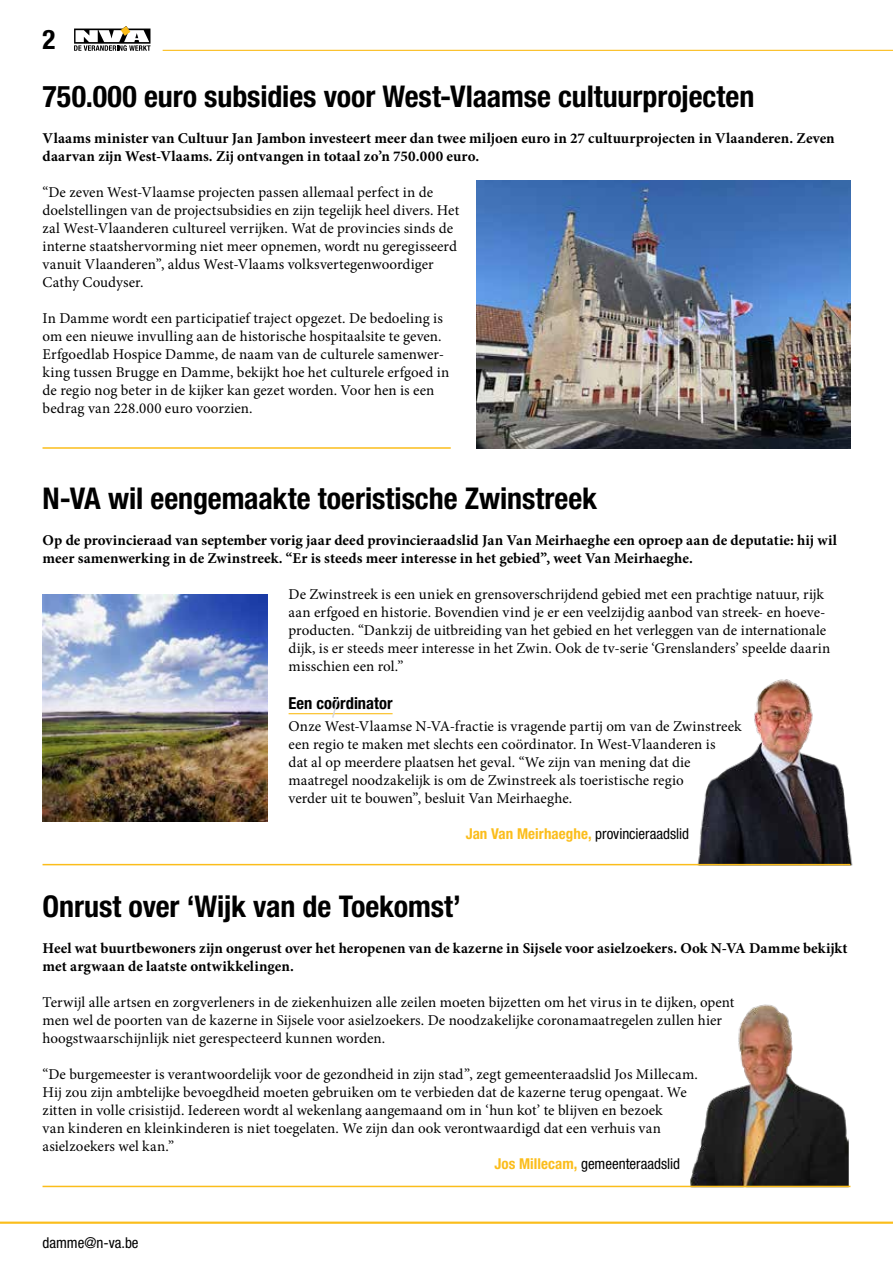
<style>
.page{position:relative;width:893px;height:1263px;background:#fff}
.page>*{position:absolute;margin:0;border:0;box-sizing:border-box;transform-origin:0 0}
.t1{font:700 condensed 30px "Helvetica Neue LT Std";letter-spacing:-.005em;color:#000}
.t2{font:700 condensed 27px "Helvetica Neue LT Std";color:#000}
.t3{font:700 condensed 16.5px "Helvetica Neue LT Std";letter-spacing:.005em;color:#000}
.t4{font:15px/18px "Minion Pro";color:#000}
.t5{font:700 15px/18px "Minion Pro";letter-spacing:.005em;color:#000}
.t6{font:condensed 15px "Helvetica Neue LT Std";color:#000}
.t7{font:700 condensed 15px "Helvetica Neue LT Std";letter-spacing:.005em;color:#fbbd1b}
.s1{font-weight:400;color:#000}
.s2{font-weight:700;color:#fbbd1b}
</style>
<div class="page">
<hr style="left:163px;top:50px;width:730px;height:1px;background:#fbbd1b">
<hr style="left:289px;top:713px;width:104px;height:1px;background:#fbbd1b">
<img style="left:692px;top:679px;width:161px;height:186px">
<img style="left:689px;top:1004px;width:160px;height:182px">
<hr style="left:43px;top:864px;width:807px;height:1px;background:#fbbd1b">
<img style="left:476px;top:181px;width:374px;height:268px">
<img style="left:43px;top:594px;width:224px;height:227px">
<hr style="left:43px;top:447px;width:408px;height:2px;background:#fbbd1b">
<svg style="left:331px;top:699px;width:8px;height:19px"></svg>
<svg style="left:0;top:1186px;width:893px;height:38px"></svg>
<svg style="left:74px;top:26px;width:76px;height:25px"></svg>
<h2 class="t2" style="left:43px;top:23px;width:14px">2</h2>
<h1 class="t1" style="left:43px;top:78px;width:713px">750.000 euro subsidies voor West-Vlaamse cultuurprojecten</h1>
<p class="t5" style="left:43px;top:129px;width:794px">Vlaams minister van Cultuur Jan Jambon investeert meer dan twee miljoen euro in 27 cultuurprojecten in Vlaanderen. Zeven daarvan zijn West-Vlaams. Zij ontvangen in totaal zo’n 750.000 euro.</p>
<p class="t4" style="left:43px;top:183px;width:418px">“De zeven West-Vlaamse projecten passen allemaal perfect in de doelstellingen van de projectsubsidies en zijn tegelijk heel divers. Het zal West-Vlaanderen cultureel verrijken. Wat de provincies sinds de interne staatshervorming niet meer opnemen, wordt nu geregisseerd vanuit Vlaanderen”, aldus West-Vlaams volksvertegenwoordiger Cathy Coudyser.</p>
<p class="t4" style="left:43px;top:309px;width:408px">In Damme wordt een participatief traject opgezet. De bedoeling is om een nieuwe invulling aan de historische hospitaalsite te geven.<br>Erfgoedlab Hospice Damme, de naam van de culturele samenwer&shy;king tussen Brugge en Damme, bekijkt hoe het culturele erfgoed in de regio nog beter in de kijker kan gezet worden. Voor hen is een bedrag van 228.000 euro voorzien.</p>
<h1 class="t1" style="left:43px;top:480px;width:556px">N-VA wil eengemaakte toeristische Zwinstreek</h1>
<p class="t5" style="left:43px;top:531px;width:796px">Op de provincieraad van september vorig jaar deed provincieraadslid Jan Van Meirhaeghe een oproep aan de deputatie: hij wil meer samenwerking in de Zwinstreek. “Er is steeds meer interesse in het gebied”, weet Van Meirhaeghe.</p>
<p class="t4" style="left:289px;top:586px;width:543px">De Zwinstreek is een uniek en grensoverschrijdend gebied met een prachtige natuur, rijk aan erfgoed en historie. Bovendien vind je er een veelzijdig aanbod van streek- en hoeve&shy;producten. “Dankzij de uitbreiding van het gebied en het verleggen van de internationale dijk, is er steeds meer interesse in het Zwin. Ook de tv-serie ‘Grenslanders’ speelde daarin misschien een rol.”</p>
<p class="t3" style="left:289px;top:693px;width:105px">Een coördinator</p>
<p class="t4" style="left:289px;top:717px;width:454px">Onze West-Vlaamse N-VA-fractie is vragende partij om van de Zwinstreek een regio te maken met slechts een coördinator. In West-Vlaanderen is<br>dat al op meerdere plaatsen het geval. “We zijn van mening dat die maatregel noodzakelijk is om de Zwinstreek als toeristische regio<br>verder uit te bouwen”, besluit Van Meirhaeghe.</p>
<p class="t7" style="left:466px;top:825px;width:225px">Jan Van Meirhaeghe, <span class="s1">provincieraadslid</span></p>
<h1 class="t1" style="left:43px;top:888px;width:420px">Onrust over ‘Wijk van de Toekomst’</h1>
<p class="t5" style="left:43px;top:939px;width:807px">Heel wat buurtbewoners zijn ongerust over het heropenen van de kazerne in Sijsele voor asielzoekers. Ook N-VA Damme bekijkt met argwaan de laatste ontwikkelingen.</p>
<p class="t4" style="left:43px;top:993px;width:693px">Terwijl alle artsen en zorgverleners in de ziekenhuizen alle zeilen moeten bijzetten om het virus in te dijken, opent men wel de poorten van de kazerne in Sijsele voor asielzoekers. De noodzakelijke coronamaatregelen zullen hier hoogstwaarschijnlijk niet gerespecteerd kunnen worden.</p>
<p class="t4" style="left:43px;top:1065px;width:657px">“De burgemeester is verantwoordelijk voor de gezondheid in zijn stad”, zegt gemeenteraadslid Jos Millecam.<br>Hij zou zijn ambtelijke bevoegdheid moeten gebruiken om te verbieden dat de kazerne terug opengaat. We zitten in volle crisistijd. Iedereen wordt al wekenlang aangemaand om in ‘hun kot’ te blijven en bezoek<br>van kinderen en kleinkinderen is niet toegelaten. We zijn dan ook verontwaardigd dat een verhuis van asielzoekers wel kan.”</p>
<p class="t6" style="left:494px;top:1155px;width:187px"><span class="s2">Jos Millecam,</span> gemeenteraadslid</p>
<p class="t6" style="left:43px;top:1234px;width:98px">damme@n-va.be</p>
</div>
